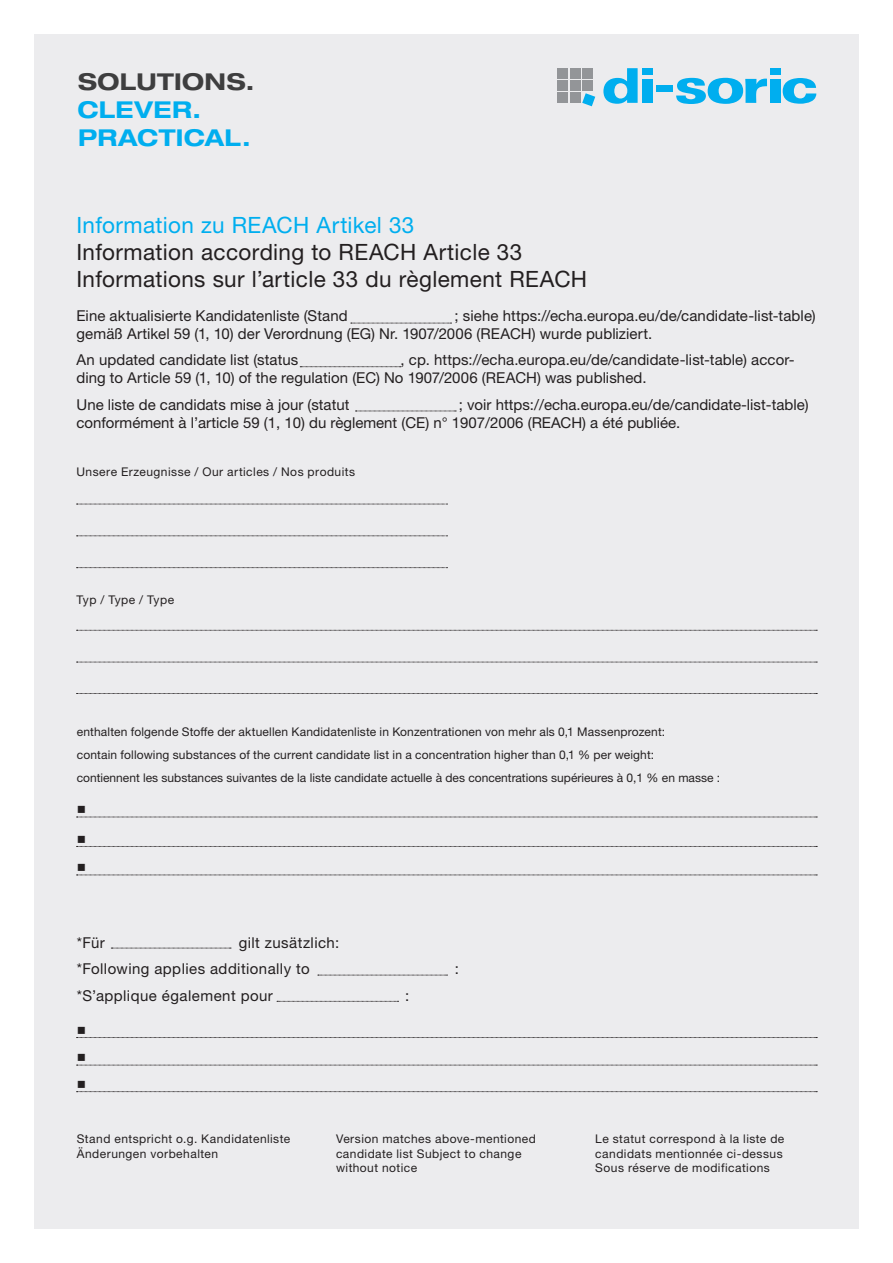
<style>
.page{position:relative;width:893px;height:1263px;background:#fff}
.page>*{position:absolute;margin:0;border:0;box-sizing:border-box;transform-origin:0 0}
.t1{font:700 expanded 23.25px/27.9px "Helvetica Neue LTW1 G";letter-spacing:.015em;color:#00aeef}
.t2{font:700 expanded 23.25px "Helvetica Neue LTW1 G";letter-spacing:.015em;color:#3e3e3f}
.t3{font:22.5px/27px "Helvetica Neue LTW1 G";letter-spacing:.015em;color:#231f20}
.t4{font:22.5px "Helvetica Neue LTW1 G";letter-spacing:.015em;color:#00aeef}
.t5{font:18px/29px "Wingdings 2";color:#231f20;text-align:justify}
.t6{font:15px/18px "Helvetica Neue LTW1 G";letter-spacing:.005em;color:#231f20}
.t7{font:15px/26.5px "Helvetica Neue LTW1 G";letter-spacing:.03em;color:#231f20}
.t8{font:12px/23px "Helvetica Neue LTW1 G";letter-spacing:.02em;color:#231f20}
.t9{font:12px/14.4px "Helvetica Neue LTW1 G";letter-spacing:.04em;color:#231f20}
</style>
<div class="page">
<div style="left:34px;top:34px;width:825px;height:1195px;background:#ececee"></div>
<div style="left:558px;top:68px;width:10px;height:10px;background:#939598"></div>
<div style="left:570px;top:68px;width:10px;height:10px;background:#939598"></div>
<div style="left:582px;top:68px;width:10px;height:10px;background:#939598"></div>
<div style="left:558px;top:80px;width:10px;height:11px;background:#939598"></div>
<div style="left:570px;top:80px;width:10px;height:11px;background:#939598"></div>
<div style="left:582px;top:80px;width:10px;height:11px;background:#939598"></div>
<div style="left:558px;top:93px;width:10px;height:10px;background:#939598"></div>
<div style="left:570px;top:93px;width:10px;height:10px;background:#939598"></div>
<svg style="left:582px;top:93px;width:13px;height:13px"></svg>
<div style="left:642px;top:68px;width:10px;height:6px;background:#00aeef"></div>
<div style="left:642px;top:79px;width:10px;height:24px;background:#00aeef"></div>
<svg style="left:783px;top:78px;width:33px;height:26px"></svg>
<svg style="left:603px;top:68px;width:35px;height:36px"></svg>
<div style="left:656px;top:86px;width:17px;height:6px;background:#00aeef"></div>
<svg style="left:676px;top:78px;width:91px;height:26px"></svg>
<div style="left:770px;top:68px;width:10px;height:6px;background:#00aeef"></div>
<div style="left:770px;top:79px;width:10px;height:24px;background:#00aeef"></div>
<svg style="left:77px;top:504px;width:370px;height:1px"></svg>
<svg style="left:77px;top:536px;width:370px;height:1px"></svg>
<svg style="left:77px;top:630px;width:740px;height:1px"></svg>
<svg style="left:77px;top:817px;width:740px;height:1px"></svg>
<svg style="left:77px;top:846px;width:740px;height:1px"></svg>
<svg style="left:77px;top:875px;width:740px;height:1px"></svg>
<svg style="left:77px;top:1037px;width:740px;height:1px"></svg>
<svg style="left:77px;top:1065px;width:740px;height:1px"></svg>
<svg style="left:77px;top:1091px;width:740px;height:1px"></svg>
<svg style="left:77px;top:662px;width:740px;height:1px"></svg>
<svg style="left:111px;top:948px;width:120px;height:1px"></svg>
<svg style="left:318px;top:975px;width:129px;height:1px"></svg>
<svg style="left:277px;top:1001px;width:122px;height:1px"></svg>
<svg style="left:77px;top:693px;width:740px;height:1px"></svg>
<svg style="left:77px;top:567px;width:370px;height:1px"></svg>
<svg style="left:351px;top:323px;width:101px;height:1px"></svg>
<svg style="left:300px;top:366px;width:101px;height:1px"></svg>
<svg style="left:355px;top:411px;width:101px;height:1px"></svg>
<h1 class="t2" style="left:78px;top:66px;width:178px">SOLUTIONS.</h1>
<h1 class="t1" style="left:77px;top:94px;width:175px">CLEVER.<br>PRACTICAL.</h1>
<h2 class="t4" style="left:77px;top:211px;width:339px">Information zu REACH Artikel 33</h2>
<h2 class="t3" style="left:77px;top:238px;width:512px">Information according to REACH Article 33<br>Informations sur l’article 33 du règlement REACH</h2>
<p class="t6" style="left:77px;top:306px;width:273px">Eine aktualisierte Kandidatenliste (Stand</p>
<p class="t6" style="left:77px;top:306px;width:741px;text-indent:378px">; siehe https://echa.europa.eu/de/candidate-list-table) gemäß Artikel 59 (1, 10) der Verordnung (EG) Nr. 1907/2006 (REACH) wurde publiziert.</p>
<p class="t6" style="left:77px;top:351px;width:223px">An updated candidate list (status</p>
<p class="t6" style="left:77px;top:351px;width:719px;text-indent:324px">, cp. https://echa.europa.eu/de/candidate-list-table) accor&shy;ding to Article 59 (1, 10) of the regulation (EC) No 1907/2006 (REACH) was published.</p>
<p class="t6" style="left:77px;top:395px;width:274px">Une liste de candidats mise à jour (statut</p>
<p class="t6" style="left:77px;top:395px;width:734px;text-indent:382px">; voir https://echa.europa.eu/de/candidate-list-table) conformément à l’article 59 (1, 10) du règlement (CE) n° 1907/2006 (REACH) a été publiée.</p>
<p class="t9" style="left:77px;top:465px;width:280px">Unsere Erzeugnisse / Our articles / Nos produits</p>
<p class="t9" style="left:77px;top:592px;width:99px">Typ / Type / Type</p>
<p class="t8" style="left:77px;top:720px;width:645px">enthalten folgende Stoffe der aktuellen Kandidatenliste in Konzentrationen von mehr als 0,1 Massenprozent:<br>contain following substances of the current candidate list in a concentration higher than 0,1 % per weight: contiennent les substances suivantes de la liste candidate actuelle à des concentrations supérieures à 0,1 % en masse :</p>
<p class="t5" style="left:77px;top:796px;width:12px">○ ○ ○</p>
<p class="t6" style="left:77px;top:933px;width:30px">*Für</p>
<p class="t7" style="left:77px;top:929px;width:264px;text-indent:162px">gilt zusätzlich: *Following applies additionally to</p>
<p class="t7" style="left:77px;top:982px;width:198px">*S’applique également pour</p>
<p class="t6" style="left:405px;top:986px;width:6px">:</p>
<p class="t5" style="left:77px;top:1017px;width:12px;line-height:27px">○ ○ ○</p>
<p class="t6" style="left:455px;top:960px;width:6px">:</p>
<p class="t9" style="left:77px;top:1132px;width:215px">Stand entspricht o.g. Kandidatenliste<br>Änderungen vorbehalten</p>
<p class="t9" style="left:336px;top:1132px;width:201px">Version matches above-mentioned candidate list Subject to change without notice</p>
<p class="t9" style="left:595px;top:1132px;width:191px">Le statut correspond à la liste de candidats mentionnée ci-dessus<br>Sous réserve de modifications</p>
</div>
